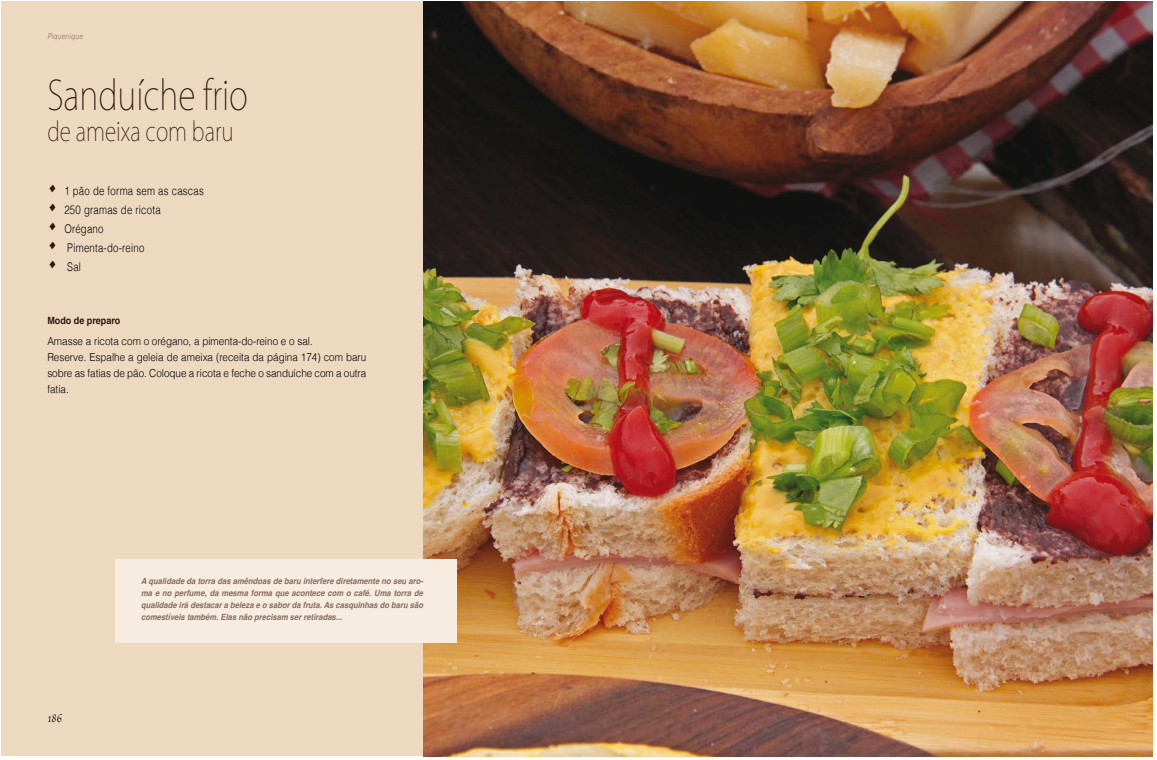
<style>
.page{position:relative;width:1157px;height:760px;background:#fff}
.page>*{position:absolute;margin:0;border:0;box-sizing:border-box;transform-origin:0 0}
.t1{font:200 40px "Koz Go Pro";color:#31140d;scale:.8 1}
.t2{font:200 26px "Koz Go Pro";color:#31140d;scale:.8 1}
.t3{font:300 12px "Helvetica";letter-spacing:.025em;color:#000;scale:.8 1}
.t4{font:12px "Apple Chancery";color:#000;scale:.8 1}
.t5{font:300 11px/16px "Helvetica";color:#000;scale:.9 1}
.t6{font:700 10px "Helvetica";color:#31140d;scale:.9 1}
.t7{font:italic 700 8.5px/12px "Helvetica";color:#896c5f;text-align:justify;scale:.9 1}
.t8{font:italic 300 8px "Helvetica";letter-spacing:.05em;color:#896c5f;scale:.8 1}
.s1{font-family:"Apple Chancery";font-weight:400;font-size:20px;color:#331209}
</style>
<div class="page">
<div style="left:1px;top:1px;width:422px;height:755px;background:#edd8c0"></div>
<img style="left:423px;top:2px;width:729px;height:754px">
<div style="left:116px;top:560px;width:341px;height:83px;background:#f6ece0"></div>
<p class="t8" style="left:47px;top:31px;width:46px">Piquenique</p>
<h1 class="t1" style="left:47px;top:68px;width:252px">Sanduíche frio</h1>
<h2 class="t2" style="left:47px;top:114px;width:234px">de ameixa com baru</h2>
<h3 class="t3" style="left:47px;top:183px;width:197px"><span class="s1">•</span> 1 pão de forma sem as cascas</h3>
<h3 class="t3" style="left:47px;top:202px;width:143px"><span class="s1">•</span> 250 gramas de ricota</h3>
<h3 class="t3" style="left:47px;top:221px;width:72px"><span class="s1">•</span> Orégano</h3>
<h3 class="t3" style="left:47px;top:240px;width:123px"><span class="s1">•</span> Pimenta-do-reino</h3>
<h3 class="t3" style="left:47px;top:259px;width:44px"><span class="s1">•</span> Sal</h3>
<p class="t6" style="left:47px;top:312px;width:83px">Modo de preparo</p>
<p class="t5" style="left:47px;top:333px;width:356px">Amasse a ricota com o orégano, a pimenta-do-reino e o sal.<br>Reserve. Espalhe a geleia de ameixa (receita da página 174) com baru sobre as fatias de pão. Coloque a ricota e feche o sanduíche com a outra fatia.</p>
<h3 class="t4" style="left:47px;top:708px;width:20px">186</h3>
<p class="t7" style="left:141px;top:575px;width:315px">A qualidade da torra das amêndoas de baru interfere diretamente no seu aro&shy;ma e no perfume, da mesma forma que acontece com o café. Uma torra de qualidade irá destacar a beleza e o sabor da fruta. As casquinhas do baru são comestíveis também. Elas não precisam ser retiradas...</p>
</div>
